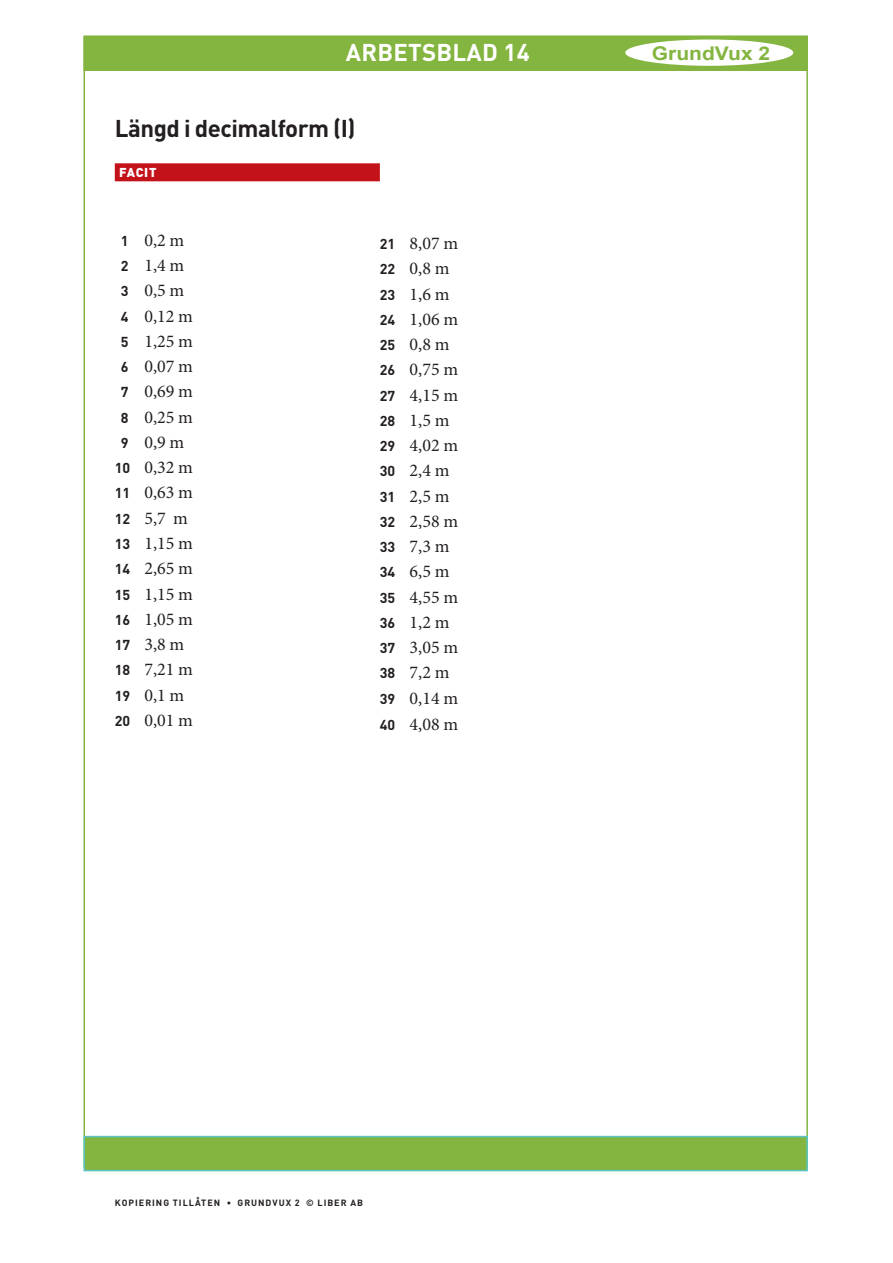
<style>
.page{position:relative;width:893px;height:1263px;background:#fff}
.page>*{position:absolute;margin:0;border:0;box-sizing:border-box;transform-origin:0 0}
.R_OH{font:700 24px "DIN Pro";letter-spacing:-.02em;color:#231f20}
.R_Kopiera2{font:700 24px "DIN Pro";letter-spacing:.01em;color:#fff}
.t1{font:700 18.9px "Arial";color:#84b540;scale:1.11 1}
.FACIT_GRUND{font:18px "Minion Pro";color:#231f20}
.R_Facit_2{font:900 12.75px "DIN Pro";letter-spacing:.055em;color:#fff}
.t2{font:700 9px "DIN Pro";letter-spacing:.11em;color:#231f20}
.s1{font-family:"DIN Pro";font-weight:700;font-size:14.25px}
</style>
<div class="page">
<div style="left:84px;top:36px;width:723px;height:34px;background:#84b540"></div>
<div style="left:84px;top:35px;width:724px;height:36px;border:2px solid #84b540"></div>
<div style="left:84px;top:1136px;width:723px;height:34px;background:#84b540"></div>
<div style="left:84px;top:1136px;width:724px;height:35px;border:2px solid #59c4c3"></div>
<div style="left:625px;top:40px;width:168px;height:26px;background:#fff;border-radius:50%"></div>
<div style="left:115px;top:163px;width:265px;height:18px;background:#c4121a"></div>
<p class="R_Kopiera2" style="left:346px;top:36px;width:185px">ARBETSBLAD 14</p>
<p class="R_OH" style="left:115px;top:112px;width:242px">Längd i decimalform (I)</p>
<p class="R_Facit_2" style="left:119px;top:164px;width:39px">FACIT</p>
<p class="FACIT_GRUND" style="left:121px;top:228px;width:65px"><span class="s1">1</span> 0,2 m</p>
<p class="FACIT_GRUND" style="left:121px;top:253px;width:65px"><span class="s1">2</span> 1,4 m</p>
<p class="FACIT_GRUND" style="left:121px;top:279px;width:65px"><span class="s1">3</span> 0,5 m</p>
<p class="FACIT_GRUND" style="left:121px;top:304px;width:74px"><span class="s1">4</span> 0,12 m</p>
<p class="FACIT_GRUND" style="left:121px;top:329px;width:74px"><span class="s1">5</span> 1,25 m</p>
<p class="FACIT_GRUND" style="left:121px;top:354px;width:74px"><span class="s1">6</span> 0,07 m</p>
<p class="FACIT_GRUND" style="left:121px;top:380px;width:74px"><span class="s1">7</span> 0,69 m</p>
<p class="FACIT_GRUND" style="left:121px;top:405px;width:74px"><span class="s1">8</span> 0,25 m</p>
<p class="FACIT_GRUND" style="left:121px;top:430px;width:65px"><span class="s1">9</span> 0,9 m</p>
<p class="FACIT_GRUND" style="left:115px;top:455px;width:80px"><span class="s1">10</span> 0,32 m</p>
<p class="FACIT_GRUND" style="left:115px;top:481px;width:80px"><span class="s1">11</span> 0,63 m</p>
<p class="FACIT_GRUND" style="left:115px;top:506px;width:75px"><span class="s1">12</span> 5,7 m</p>
<p class="FACIT_GRUND" style="left:115px;top:531px;width:80px"><span class="s1">13</span> 1,15 m</p>
<p class="FACIT_GRUND" style="left:115px;top:556px;width:80px"><span class="s1">14</span> 2,65 m</p>
<p class="FACIT_GRUND" style="left:115px;top:582px;width:80px"><span class="s1">15</span> 1,15 m</p>
<p class="FACIT_GRUND" style="left:115px;top:607px;width:80px"><span class="s1">16</span> 1,05 m</p>
<p class="FACIT_GRUND" style="left:115px;top:632px;width:71px"><span class="s1">17</span> 3,8 m</p>
<p class="FACIT_GRUND" style="left:115px;top:657px;width:80px"><span class="s1">18</span> 7,21 m</p>
<p class="FACIT_GRUND" style="left:115px;top:683px;width:71px"><span class="s1">19</span> 0,1 m</p>
<p class="FACIT_GRUND" style="left:115px;top:708px;width:80px"><span class="s1">20</span> 0,01 m</p>
<p class="FACIT_GRUND" style="left:380px;top:231px;width:80px"><span class="s1">21</span> 8,07 m</p>
<p class="FACIT_GRUND" style="left:380px;top:257px;width:71px"><span class="s1">22</span> 0,8 m</p>
<p class="FACIT_GRUND" style="left:380px;top:282px;width:71px"><span class="s1">23</span> 1,6 m</p>
<p class="FACIT_GRUND" style="left:380px;top:307px;width:80px"><span class="s1">24</span> 1,06 m</p>
<p class="FACIT_GRUND" style="left:380px;top:332px;width:71px"><span class="s1">25</span> 0,8 m</p>
<p class="FACIT_GRUND" style="left:380px;top:358px;width:80px"><span class="s1">26</span> 0,75 m</p>
<p class="FACIT_GRUND" style="left:380px;top:383px;width:80px"><span class="s1">27</span> 4,15 m</p>
<p class="FACIT_GRUND" style="left:380px;top:408px;width:71px"><span class="s1">28</span> 1,5 m</p>
<p class="FACIT_GRUND" style="left:380px;top:433px;width:80px"><span class="s1">29</span> 4,02 m</p>
<p class="FACIT_GRUND" style="left:380px;top:459px;width:71px"><span class="s1">30</span> 2,4 m</p>
<p class="FACIT_GRUND" style="left:380px;top:484px;width:71px"><span class="s1">31</span> 2,5 m</p>
<p class="FACIT_GRUND" style="left:380px;top:509px;width:80px"><span class="s1">32</span> 2,58 m</p>
<p class="FACIT_GRUND" style="left:380px;top:534px;width:71px"><span class="s1">33</span> 7,3 m</p>
<p class="FACIT_GRUND" style="left:380px;top:560px;width:71px"><span class="s1">34</span> 6,5 m</p>
<p class="FACIT_GRUND" style="left:380px;top:585px;width:80px"><span class="s1">35</span> 4,55 m</p>
<p class="FACIT_GRUND" style="left:380px;top:610px;width:71px"><span class="s1">36</span> 1,2 m</p>
<p class="FACIT_GRUND" style="left:380px;top:635px;width:80px"><span class="s1">37</span> 3,05 m</p>
<p class="FACIT_GRUND" style="left:380px;top:661px;width:71px"><span class="s1">38</span> 7,2 m</p>
<p class="FACIT_GRUND" style="left:380px;top:686px;width:80px"><span class="s1">39</span> 0,14 m</p>
<p class="FACIT_GRUND" style="left:380px;top:713px;width:80px"><span class="s1">40</span> 4,08 m</p>
<p class="t1" style="left:652px;top:40px;width:108px">GrundVux 2</p>
<p class="t2" style="left:115px;top:1196px;width:250px">KOPIERING TILLÅTEN • GRUNDVUX 2 © LIBER AB</p>
<p class="t2" style="left:115px;top:1201px;width:83px">HEJ © LIBER AB</p>
</div>
